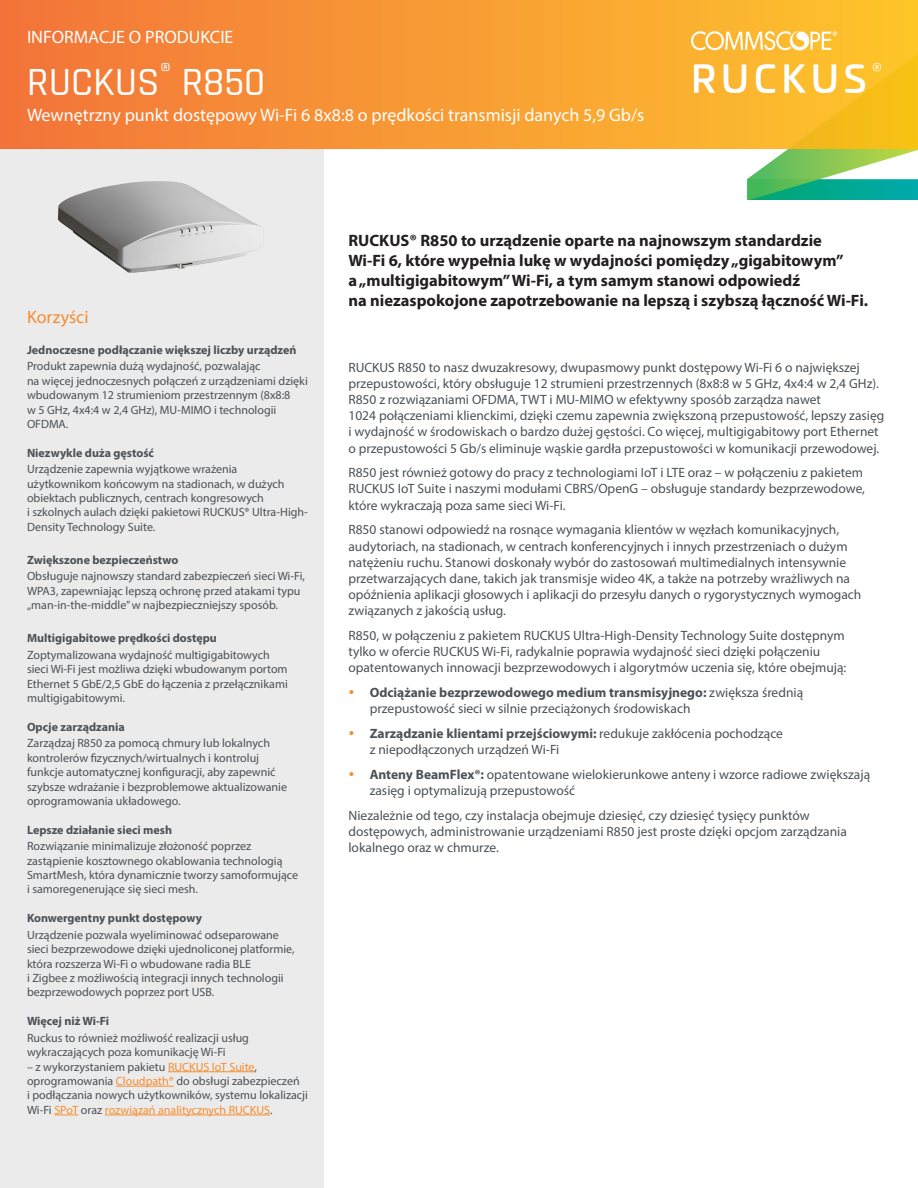
<style>
.page{position:relative;width:918px;height:1188px;background:#fff}
.page>*{position:absolute;margin:0;border:0;box-sizing:border-box;transform-origin:0 0}
.t1{font:500 40.5px "Rajdhani";color:#fff}
.t2{font:18px "Myriad Pro";color:#fff}
.t3{font:18px "Myriad Pro";color:#f68c30}
.t4{font:700 16.5px/19.8px "Myriad Pro";color:#231f20}
.t5{font:13.5px/16.2px "Myriad Pro";color:#4b5156}
.t6{font:12px/14.4px "Myriad Pro";color:#4b5156}
.t7{font:700 12px "Myriad Pro";color:#4b5156}
.s1{color:#f68c30}
.s2{font-weight:700}
</style>
<div class="page">
<div style="left:0;top:144px;width:324px;height:1044px;background:#ecebeb"></div>
<img style="left:57px;top:200px;width:207px;height:73px">
<img style="left:0;top:0;width:918px;height:200px">
<img style="left:691px;top:31px;width:189px;height:62px">
<hr style="left:168px;top:1071px;width:87px;height:1px;background:#f68c30">
<hr style="left:116px;top:1086px;width:58px;height:1px;background:#f68c30">
<svg style="left:54px;top:1115px;width:24px;height:1px"></svg>
<hr style="left:105px;top:1115px;width:165px;height:1px;background:#f68c30">
<p class="t2" style="left:27px;top:26px;width:208px">INFORMACJE O PRODUKCIE</p>
<p class="t1" style="left:27px;top:59px;width:240px">RUCKUS<sup>®</sup> R850</p>
<p class="t2" style="left:27px;top:104px;width:619px">Wewnętrzny punkt dostępowy Wi-Fi 6 8x8:8 o prędkości transmisji danych 5,9 Gb/s</p>
<p class="t3" style="left:27px;top:306px;width:63px">Korzyści</p>
<p class="t7" style="left:27px;top:342px;width:271px">Jednoczesne podłączanie większej liczby urządzeń</p>
<p class="t6" style="left:27px;top:359px;width:282px">Produkt zapewnia dużą wydajność, pozwalając<br>na więcej jednoczesnych połączeń z urządzeniami dzięki wbudowanym 12 strumieniom przestrzennym (8x8:8<br>w 5 GHz, 4x4:4 w 2,4 GHz), MU-MIMO i technologii OFDMA.</p>
<p class="t7" style="left:27px;top:445px;width:128px">Niezwykle duża gęstość</p>
<p class="t6" style="left:27px;top:462px;width:282px">Urządzenie zapewnia wyjątkowe wrażenia użytkownikom końcowym na stadionach, w dużych obiektach publicznych, centrach kongresowych<br>i szkolnych aulach dzięki pakietowi RUCKUS® Ultra-High-Density Technology Suite.</p>
<p class="t7" style="left:27px;top:552px;width:153px">Zwiększone bezpieczeństwo</p>
<p class="t6" style="left:27px;top:569px;width:279px">Obsługuje najnowszy standard zabezpieczeń sieci Wi-Fi,<br>WPA3, zapewniając lepszą ochronę przed atakami typu „man-in-the-middle” w najbezpieczniejszy sposób.</p>
<p class="t7" style="left:27px;top:630px;width:191px">Multigigabitowe prędkości dostępu</p>
<p class="t6" style="left:27px;top:647px;width:262px">Zoptymalizowana wydajność multigigabitowych sieci Wi-Fi jest możliwa dzięki wbudowanym portom Ethernet 5 GbE/2,5 GbE do łączenia z przełącznikami multigigabitowymi.</p>
<p class="t7" style="left:27px;top:719px;width:99px">Opcje zarządzania</p>
<p class="t6" style="left:27px;top:736px;width:262px">Zarządzaj R850 za pomocą chmury lub lokalnych kontrolerów fizycznych/wirtualnych i kontroluj funkcje automatycznej konfiguracji, aby zapewnić szybsze wdrażanie i bezproblemowe aktualizowanie oprogramowania układowego.</p>
<p class="t7" style="left:27px;top:822px;width:147px">Lepsze działanie sieci mesh</p>
<p class="t6" style="left:27px;top:839px;width:273px">Rozwiązanie minimalizuje złożoność poprzez zastąpienie kosztownego okablowania technologią SmartMesh, która dynamicznie tworzy samoformujące i samoregenerujące się sieci mesh.</p>
<p class="t7" style="left:27px;top:910px;width:176px">Konwergentny punkt dostępowy</p>
<p class="t6" style="left:27px;top:927px;width:269px">Urządzenie pozwala wyeliminować odseparowane sieci bezprzewodowe dzięki ujednoliconej platformie, która rozszerza Wi-Fi o wbudowane radia BLE<br>i Zigbee z możliwością integracji innych technologii bezprzewodowych poprzez port USB.</p>
<p class="t7" style="left:27px;top:1013px;width:84px">Więcej niż Wi-Fi</p>
<p class="t6" style="left:27px;top:1030px;width:224px">Ruckus to również możliwość realizacji usług wykraczających poza komunikację Wi-Fi</p>
<p class="t6" style="left:27px;top:1059px;width:283px">– z wykorzystaniem pakietu <span class="s1">RUCKUS IoT Suite</span>, oprogramowania <span class="s1">Cloudpath®</span> do obsługi zabezpieczeń<br>i podłączania nowych użytkowników, systemu lokalizacji Wi-Fi <span class="s1">SPoT</span> oraz <span class="s1">rozwiązań analitycznych RUCKUS</span>.</p>
<p class="t4" style="left:348px;top:230px;width:521px">RUCKUS® R850 to urządzenie oparte na najnowszym standardzie<br>Wi-Fi 6, które wypełnia lukę w wydajności pomiędzy „gigabitowym”<br>a „multigigabitowym” Wi-Fi, a tym samym stanowi odpowiedź<br>na niezaspokojone zapotrzebowanie na lepszą i szybszą łączność Wi-Fi.</p>
<p class="t5" style="left:348px;top:359px;width:537px">RUCKUS R850 to nasz dwuzakresowy, dwupasmowy punkt dostępowy Wi-Fi 6 o największej przepustowości, który obsługuje 12 strumieni przestrzennych (8x8:8 w 5 GHz, 4x4:4 w 2,4 GHz).<br>R850 z rozwiązaniami OFDMA, TWT i MU-MIMO w efektywny sposób zarządza nawet<br>1024 połączeniami klienckimi, dzięki czemu zapewnia zwiększoną przepustowość, lepszy zasięg i wydajność w środowiskach o bardzo dużej gęstości. Co więcej, multigigabitowy port Ethernet o przepustowości 5 Gb/s eliminuje wąskie gardła przepustowości w komunikacji przewodowej.</p>
<p class="t5" style="left:348px;top:464px;width:518px">R850 jest również gotowy do pracy z technologiami IoT i LTE oraz – w połączeniu z pakietem<br>RUCKUS IoT Suite i naszymi modułami CBRS/OpenG – obsługuje standardy bezprzewodowe, które wykraczają poza same sieci Wi-Fi.</p>
<p class="t5" style="left:348px;top:522px;width:514px">R850 stanowi odpowiedź na rosnące wymagania klientów w węzłach komunikacyjnych, audytoriach, na stadionach, w centrach konferencyjnych i innych przestrzeniach o dużym natężeniu ruchu. Stanowi doskonały wybór do zastosowań multimedialnych intensywnie przetwarzających dane, takich jak transmisje wideo 4K, a także na potrzeby wrażliwych na opóźnienia aplikacji głosowych i aplikacji do przesyłu danych o rygorystycznych wymogach związanych z jakością usług.</p>
<p class="t5" style="left:348px;top:627px;width:499px">R850, w połączeniu z pakietem RUCKUS Ultra-High-Density Technology Suite dostępnym tylko w ofercie RUCKUS Wi-Fi, radykalnie poprawia wydajność sieci dzięki połączeniu opatentowanych innowacji bezprzewodowych i algorytmów uczenia się, które obejmują:</p>
<p class="t5" style="left:370px;top:684px;width:435px;text-indent:-21px"><span class="s1">•</span> <span class="s2">Odciążanie bezprzewodowego medium transmisyjnego:</span> zwiększa średnią przepustowość sieci w silnie przeciążonych środowiskach</p>
<p class="t5" style="left:370px;top:725px;width:415px;text-indent:-21px"><span class="s1">•</span> <span class="s2">Zarządzanie klientami przejściowymi:</span> redukuje zakłócenia pochodzące z niepodłączonych urządzeń Wi-Fi</p>
<p class="t5" style="left:370px;top:766px;width:502px;text-indent:-21px"><span class="s1">•</span> <span class="s2">Anteny BeamFlex®:</span> opatentowane wielokierunkowe anteny i wzorce radiowe zwiększają zasięg i optymalizują przepustowość</p>
<p class="t5" style="left:348px;top:807px;width:500px">Niezależnie od tego, czy instalacja obejmuje dziesięć, czy dziesięć tysięcy punktów dostępowych, administrowanie urządzeniami R850 jest proste dzięki opcjom zarządzania lokalnego oraz w chmurze.</p>
</div>
